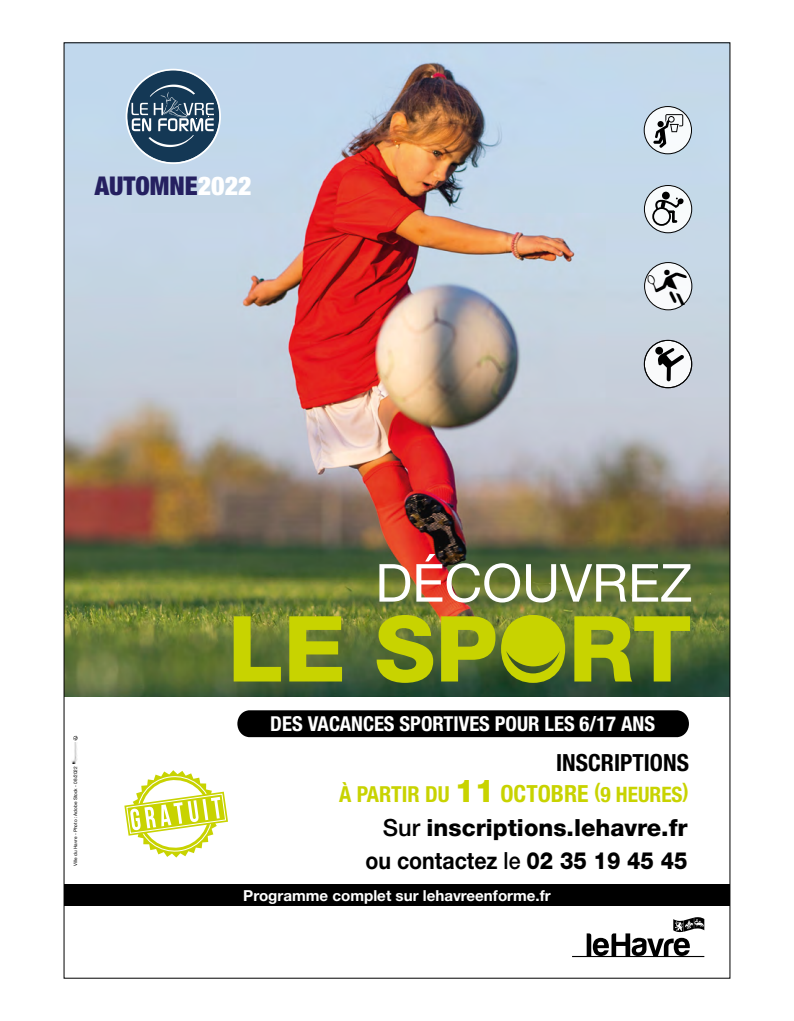
<style>
.page{position:relative;width:794px;height:1021px;background:#fff}
.page>*{position:absolute;margin:0;border:0;box-sizing:border-box;transform-origin:0 0}
.t1{font:52.5px "Helvetica Neue LT Std";color:#fff}
.t2{font:900 condensed 25.9px "Helvetica Neue LT Std";color:#252060}
.t3{font:800 23.7px/33.1px "Helvetica Neue LT Std";color:#000;text-align:right}
.t4{font:700 condensed 23.7px "Helvetica Neue LT Std";color:#000}
.t5{font:700 condensed 22.1px "Helvetica Neue LT Std";color:#c8d300}
.t6{font:700 condensed 20.6px "Helvetica Neue LT Std";color:#fff}
.t7{font:700 15.1px "Helvetica Neue LT Std";color:#fff}
.t8{font:4.7px "Helvetica Neue LT Std";color:#000}
.s1{color:#fff}
.s2{font-weight:800;font-stretch:normal;font-size:31.6px}
.s3{font-size:23.7px}
.s4{font-size:21.3px}
.s5{font-weight:500}
.s6{font-weight:700}
</style>
<div class="page">
<div style="left:64px;top:884px;width:666px;height:22px;background:#000"></div>
<svg style="left:586px;top:917px;width:118px;height:38px"></svg>
<hr style="left:572px;top:955px;width:132px;height:2px;background:#000">
<div style="left:237px;top:710px;width:452px;height:27px;background:#000"></div>
<img style="left:66px;top:45px;width:662px;height:651px">
<svg style="left:234px;top:615px;width:456px;height:68px;background:#91a118"></svg>
<svg style="left:124px;top:770px;width:104px;height:87px"></svg>
<div style="left:127px;top:70px;width:92px;height:92px;background:#143855;border-radius:50%"></div>
<svg style="left:131px;top:85px;width:83px;height:62px"></svg>
<div style="left:126px;top:69px;width:95px;height:95px;border:2px solid #fff;border-radius:50%"></div>
<svg style="left:644px;top:263px;width:47px;height:47px"></svg>
<svg style="left:644px;top:185px;width:48px;height:47px"></svg>
<div style="left:662px;top:192px;width:8px;height:7px;background:#000;border-radius:50%"></div>
<div style="left:652px;top:207px;width:19px;height:19px;border:2px solid #000;border-radius:50%"></div>
<svg style="left:655px;top:197px;width:29px;height:26px"></svg>
<svg style="left:644px;top:340px;width:48px;height:48px"></svg>
<svg style="left:657px;top:348px;width:27px;height:33px"></svg>
<div style="left:655px;top:347px;width:8px;height:7px;background:#000;border-radius:50%"></div>
<div style="left:644px;top:340px;width:48px;height:48px;border:1px solid #000;border-radius:50%"></div>
<div style="left:644px;top:262px;width:48px;height:48px;border:1px solid #000;border-radius:50%"></div>
<div style="left:644px;top:185px;width:48px;height:48px;border:1px solid #000;border-radius:50%"></div>
<svg style="left:644px;top:106px;width:47px;height:48px"></svg>
<svg style="left:653px;top:114px;width:30px;height:34px"></svg>
<div style="left:644px;top:106px;width:48px;height:48px;border:1px solid #000;border-radius:50%"></div>
<img style="left:72px;top:743px;width:6px;height:20px">
<svg style="left:73px;top:735px;width:5px;height:5px"></svg>
<svg style="left:648px;top:269px;width:39px;height:35px"></svg>
<p class="t2" style="left:95px;top:169px;width:158px">AUTOMNE<span class="s1">2022</span></p>
<p class="t8" style="left:73px;top:865px;width:101px;rotate:-90deg">Ville du Havre - Photo : Adobe Stock - 08/2022</p>
<h1 class="t1" style="left:375px;top:551px;width:318px">DÉCOUVREZ</h1>
<p class="t6" style="left:270px;top:711px;width:386px">DES VACANCES SPORTIVES POUR LES 6/17 ANS</p>
<p class="t4" style="left:556px;top:748px;width:134px">INSCRIPTIONS</p>
<p class="t5" style="left:339px;top:780px;width:351px">À PARTIR DU <span class="s2">11</span> <span class="s3">OCTOBRE</span> <span class="s4">(9 HEURES)</span></p>
<p class="t3" style="left:365px;top:810px;width:323px"><span class="s5">Sur</span> inscriptions.lehavre.fr <span class="s6">ou contactez</span> <span class="s5">le</span> 02 35 19 45 45</p>
<p class="t7" style="left:243px;top:885px;width:309px">Programme complet sur lehavreenforme.fr</p>
</div>
